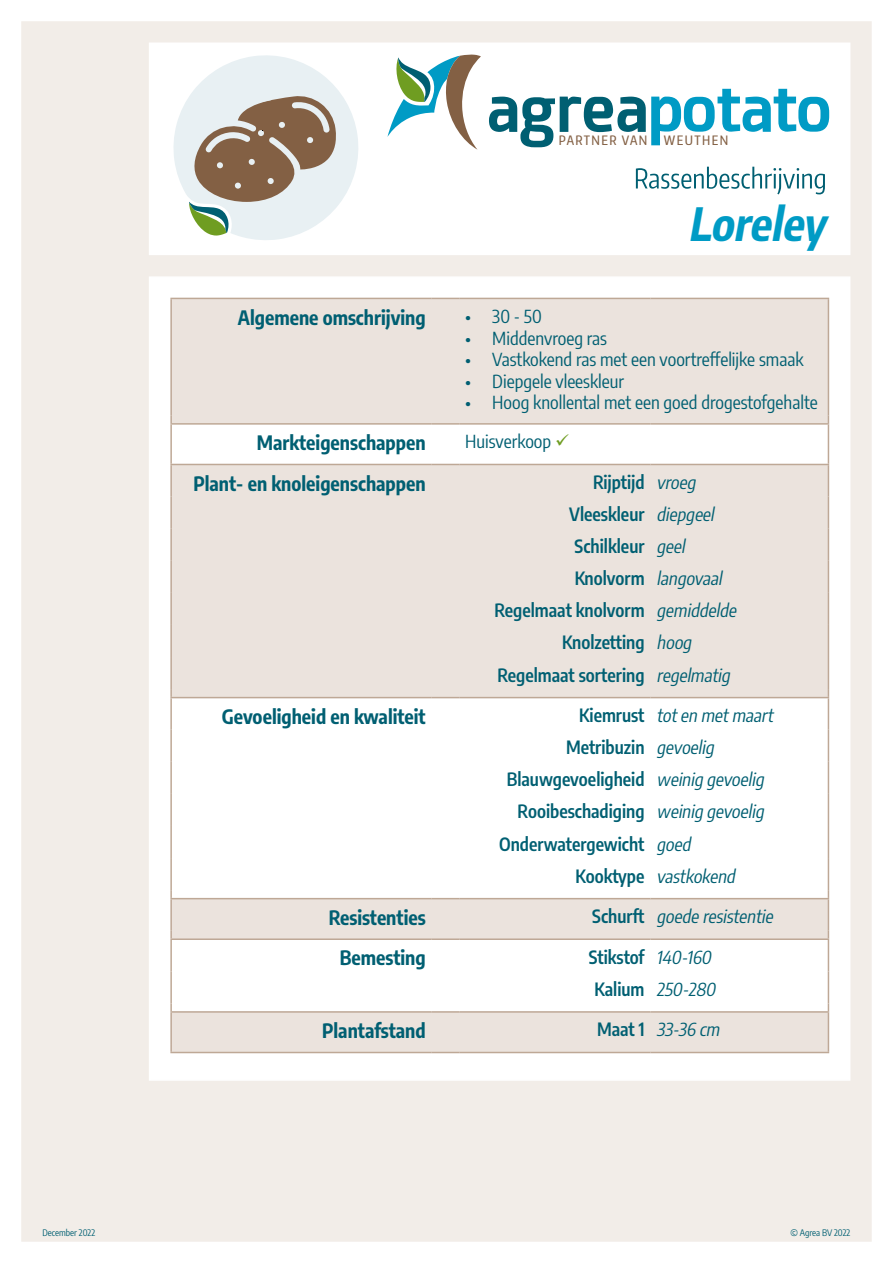
<style>
.page{position:relative;width:893px;height:1263px;background:#fff}
.page>*{position:absolute;margin:0;border:0;box-sizing:border-box;transform-origin:0 0}
.t1{font:italic 700 45px "Encode Sans Condensed";color:#009bc5}
.t2{font:700 19.5px "Encode Sans Condensed";color:#005f72}
.t3{font:600 18px/32.1px "Encode Sans Condensed";color:#005f72;text-align:center}
.t4{font:18px "Encode Sans Condensed";color:#005f72}
.t5{font:italic 18px "Encode Sans Condensed";color:#005f72}
.t6{font:500 12.9px "Encode Sans Compressed";letter-spacing:.11em;color:#836044}
.t7{font:9px "Encode Sans Condensed";color:#005f72}
.s1{color:#6f9d21}
.s2{font-weight:400;font-style:italic}
.s3{font-weight:600;font-style:normal}
</style>
<div class="page">
<div style="left:21px;top:21px;width:851px;height:1221px;background:#f2ede8"></div>
<div style="left:149px;top:43px;width:701px;height:212px;background:#fff"></div>
<svg style="left:173px;top:55px;width:185px;height:185px"></svg>
<svg style="left:387px;top:54px;width:94px;height:96px"></svg>
<svg style="left:489px;top:89px;width:340px;height:58px"></svg>
<div style="left:149px;top:276px;width:701px;height:805px;background:#fff"></div>
<svg style="left:636px;top:167px;width:189px;height:27px"></svg>
<svg style="left:172px;top:299px;width:656px;height:753px;fill:#ebe3dd"></svg>
<hr style="left:170px;top:465px;width:2px;height:32px;background:#bea896">
<hr style="left:828px;top:465px;width:1px;height:32px;background:#bea896">
<hr style="left:170px;top:497px;width:2px;height:32px;background:#bea896">
<hr style="left:828px;top:497px;width:1px;height:32px;background:#bea896">
<hr style="left:170px;top:529px;width:2px;height:32px;background:#bea896">
<hr style="left:828px;top:529px;width:1px;height:32px;background:#bea896">
<hr style="left:170px;top:561px;width:2px;height:32px;background:#bea896">
<hr style="left:828px;top:561px;width:1px;height:32px;background:#bea896">
<hr style="left:170px;top:593px;width:2px;height:32px;background:#bea896">
<hr style="left:828px;top:593px;width:1px;height:32px;background:#bea896">
<hr style="left:170px;top:625px;width:2px;height:32px;background:#bea896">
<hr style="left:828px;top:625px;width:1px;height:32px;background:#bea896">
<hr style="left:170px;top:657px;width:2px;height:32px;background:#bea896">
<hr style="left:828px;top:657px;width:1px;height:32px;background:#bea896">
<svg style="left:170px;top:689px;width:2px;height:8px"></svg>
<hr style="left:170px;top:298px;width:262px;height:1px;background:#bea896">
<hr style="left:170px;top:299px;width:2px;height:116px;background:#bea896">
<svg style="left:432px;top:298px;width:27px;height:1px"></svg>
<hr style="left:459px;top:298px;width:192px;height:1px;background:#bea896">
<hr style="left:651px;top:298px;width:178px;height:1px;background:#bea896">
<hr style="left:828px;top:299px;width:1px;height:116px;background:#bea896">
<svg style="left:170px;top:415px;width:2px;height:8px"></svg>
<hr style="left:170px;top:697px;width:262px;height:1px;background:#bea896">
<hr style="left:170px;top:698px;width:2px;height:32px;background:#bea896">
<svg style="left:432px;top:697px;width:27px;height:1px"></svg>
<hr style="left:459px;top:697px;width:192px;height:1px;background:#bea896">
<hr style="left:651px;top:697px;width:178px;height:1px;background:#bea896">
<hr style="left:828px;top:698px;width:1px;height:32px;background:#bea896">
<hr style="left:170px;top:730px;width:2px;height:32px;background:#bea896">
<hr style="left:828px;top:730px;width:1px;height:32px;background:#bea896">
<hr style="left:170px;top:762px;width:2px;height:32px;background:#bea896">
<hr style="left:828px;top:762px;width:1px;height:32px;background:#bea896">
<hr style="left:170px;top:794px;width:2px;height:32px;background:#bea896">
<hr style="left:828px;top:794px;width:1px;height:32px;background:#bea896">
<hr style="left:170px;top:826px;width:2px;height:32px;background:#bea896">
<hr style="left:828px;top:826px;width:1px;height:32px;background:#bea896">
<hr style="left:170px;top:858px;width:2px;height:32px;background:#bea896">
<hr style="left:828px;top:858px;width:1px;height:32px;background:#bea896">
<svg style="left:170px;top:890px;width:2px;height:8px"></svg>
<hr style="left:170px;top:898px;width:262px;height:1px;background:#bea896">
<hr style="left:170px;top:899px;width:2px;height:32px;background:#bea896">
<svg style="left:432px;top:898px;width:27px;height:1px"></svg>
<hr style="left:459px;top:898px;width:192px;height:1px;background:#bea896">
<hr style="left:651px;top:898px;width:178px;height:1px;background:#bea896">
<hr style="left:828px;top:899px;width:1px;height:32px;background:#bea896">
<svg style="left:170px;top:931px;width:2px;height:7px"></svg>
<hr style="left:170px;top:938px;width:262px;height:2px;background:#bea896">
<hr style="left:170px;top:940px;width:2px;height:31px;background:#bea896">
<hr style="left:432px;top:938px;width:27px;height:2px;background:#bea896">
<hr style="left:459px;top:938px;width:192px;height:2px;background:#bea896">
<hr style="left:651px;top:938px;width:178px;height:2px;background:#bea896">
<hr style="left:828px;top:940px;width:1px;height:31px;background:#bea896">
<hr style="left:170px;top:971px;width:2px;height:32px;background:#bea896">
<hr style="left:828px;top:971px;width:1px;height:32px;background:#bea896">
<svg style="left:170px;top:1003px;width:2px;height:8px"></svg>
<hr style="left:170px;top:1011px;width:262px;height:2px;background:#bea896">
<hr style="left:170px;top:1013px;width:2px;height:31px;background:#bea896">
<hr style="left:432px;top:1011px;width:27px;height:2px;background:#bea896">
<hr style="left:459px;top:1011px;width:192px;height:2px;background:#bea896">
<hr style="left:651px;top:1011px;width:178px;height:2px;background:#bea896">
<hr style="left:828px;top:1013px;width:1px;height:31px;background:#bea896">
<svg style="left:170px;top:1044px;width:2px;height:8px"></svg>
<hr style="left:170px;top:1052px;width:262px;height:1px;background:#bea896">
<svg style="left:432px;top:1052px;width:27px;height:1px"></svg>
<hr style="left:459px;top:1052px;width:192px;height:1px;background:#bea896">
<hr style="left:651px;top:1052px;width:178px;height:1px;background:#bea896">
<hr style="left:170px;top:423px;width:262px;height:2px;background:#bea896">
<hr style="left:170px;top:425px;width:2px;height:31px;background:#bea896">
<hr style="left:432px;top:423px;width:27px;height:2px;background:#bea896">
<hr style="left:459px;top:423px;width:192px;height:2px;background:#bea896">
<hr style="left:651px;top:423px;width:178px;height:2px;background:#bea896">
<hr style="left:828px;top:425px;width:1px;height:31px;background:#bea896">
<svg style="left:170px;top:456px;width:2px;height:8px"></svg>
<hr style="left:170px;top:464px;width:262px;height:1px;background:#bea896">
<svg style="left:432px;top:464px;width:27px;height:1px"></svg>
<hr style="left:459px;top:464px;width:192px;height:1px;background:#bea896">
<hr style="left:651px;top:464px;width:178px;height:1px;background:#bea896">
<p class="t6" style="left:559px;top:132px;width:90px">PARTNER VAN</p>
<p class="t6" style="left:664px;top:132px;width:66px">WEUTHEN</p>
<h1 class="t1" style="left:688px;top:190px;width:138px">Loreley</h1>
<p class="t2" style="left:238px;top:302px;width:189px">Algemene omschrijving</p>
<p class="t4" style="left:465px;top:304px;width:78px">• 30 - 50</p>
<p class="t4" style="left:465px;top:325px;width:143px">• Middenvroeg ras</p>
<p class="t4" style="left:465px;top:347px;width:340px">• Vastkokend ras met een voortreffelijke smaak</p>
<p class="t4" style="left:465px;top:368px;width:160px">• Diepgele vleeskleur</p>
<p class="t4" style="left:465px;top:390px;width:354px">• Hoog knollental met een goed drogestofgehalte</p>
<p class="t2" style="left:257px;top:428px;width:170px">Markteigenschappen</p>
<p class="t4" style="left:465px;top:429px;width:105px">Huisverkoop <span class="s1">✓</span></p>
<p class="t2" style="left:193px;top:469px;width:234px">Plant- en knoleigenschappen</p>
<p class="t3" style="left:593px;top:465px;width:108px">Rijptijd <span class="s2">vroeg</span></p>
<p class="t3" style="left:569px;top:497px;width:150px">Vleeskleur <span class="s2">diepgeel</span></p>
<p class="t3" style="left:575px;top:529px;width:116px">Schilkleur <span class="s2">geel</span></p>
<p class="t5" style="left:575px;top:566px;width:153px"><span class="s3">Knolvorm</span> langovaal</p>
<p class="t3" style="left:495px;top:593px;width:247px">Regelmaat knolvorm <span class="s2">gemiddelde</span></p>
<p class="t3" style="left:562px;top:626px;width:135px">Knolzetting <span class="s2">hoog</span></p>
<p class="t3" style="left:497px;top:658px;width:238px">Regelmaat sortering <span class="s2">regelmatig</span></p>
<p class="t2" style="left:222px;top:702px;width:205px">Gevoeligheid en kwaliteit</p>
<p class="t5" style="left:579px;top:703px;width:199px"><span class="s3">Ki e m r u st</span> toten metmaart</p>
<p class="t3" style="left:566px;top:730px;width:154px">Metribuzin <span class="s2">gevoelig</span></p>
<p class="t3" style="left:507px;top:762px;width:263px">Blauwgevoeligheid <span class="s2">weinig gevoelig</span></p>
<p class="t3" style="left:518px;top:794px;width:252px">Rooibeschadiging <span class="s2">weinig gevoelig</span></p>
<p class="t3" style="left:499px;top:827px;width:197px">Onderwatergewicht <span class="s2">goed</span></p>
<p class="t5" style="left:576px;top:863px;width:165px"><span class="s3">Ko o kty p e</span> vastkokend</p>
<p class="t2" style="left:329px;top:903px;width:99px">Resistenties</p>
<p class="t5" style="left:592px;top:904px;width:186px"><span class="s3">S c h u r ft</span> goede resistentie</p>
<p class="t2" style="left:340px;top:943px;width:87px">Bemesting</p>
<p class="t3" style="left:589px;top:940px;width:132px">Stikstof <span class="s2">140-160<br></span>Kalium <span class="s2">250-280</span></p>
<p class="t2" style="left:322px;top:1016px;width:105px">Plantafstand</p>
<p class="t5" style="left:597px;top:1017px;width:128px"><span class="s3">M a a t 1</span> 33-36 cm</p>
<p class="t7" style="left:43px;top:1226px;width:54px">December 2022</p>
<p class="t7" style="left:790px;top:1226px;width:61px">© Agrea BV 2022</p>
</div>
